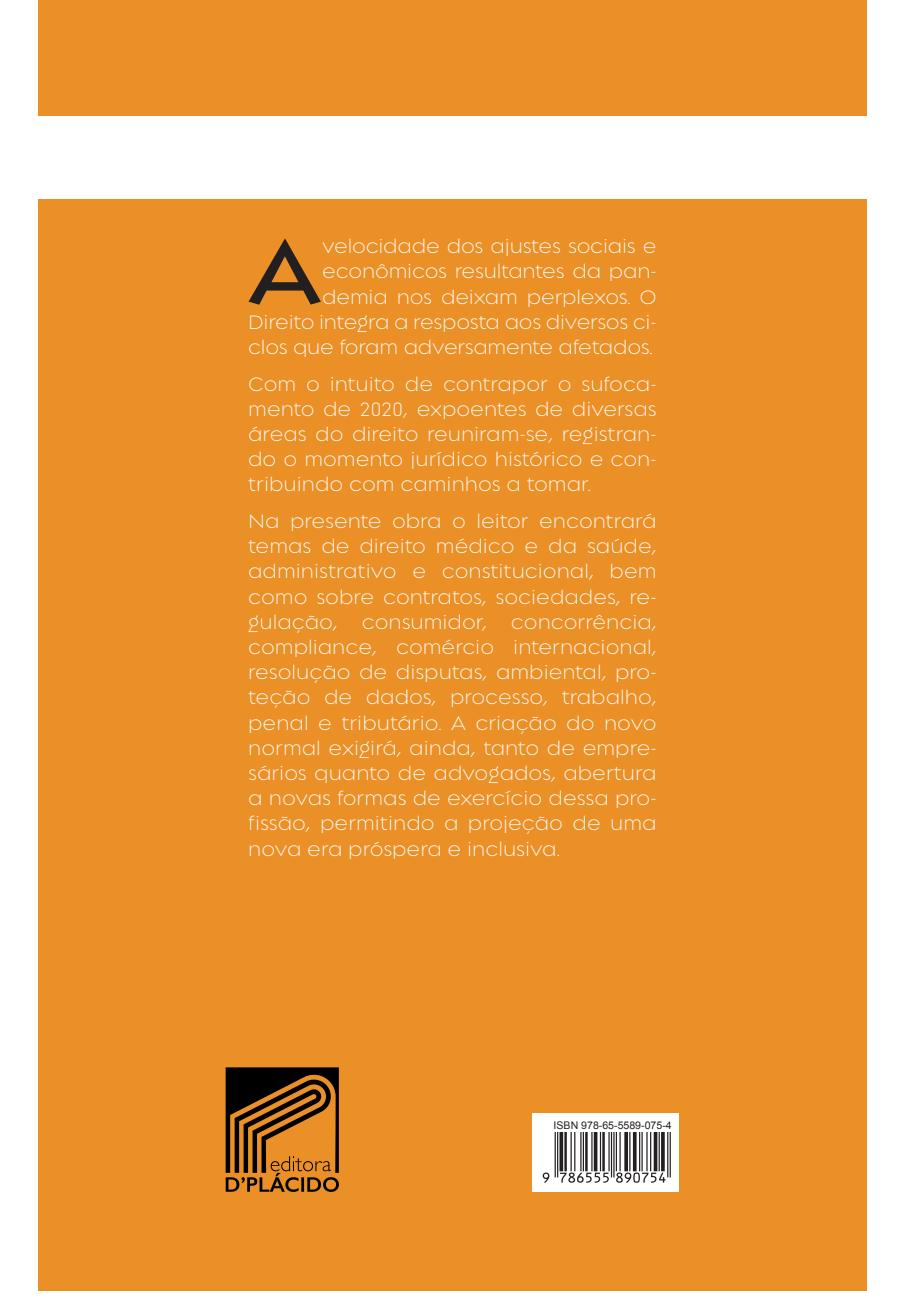
<style>
.page{position:relative;width:903px;height:1307px;background:#fff}
.page>*{position:absolute;margin:0;border:0;box-sizing:border-box;transform-origin:0 0}
.t1{font:600 98.2px "Regulator Nova";color:#231f20}
.t2{font:300 21px/25.2px "Regulator Nova";letter-spacing:.02em;color:#fff;text-align:justify}
.t3{font:10.6px "Arial";color:#231f20}
</style>
<div class="page">
<div style="left:38px;top:0;width:828px;height:1290px;background:#eb9027"></div>
<div style="left:532px;top:1113px;width:147px;height:79px;background:#fff"></div>
<svg style="left:226px;top:1067px;width:113px;height:125px"></svg>
<svg style="left:543px;top:1133px;width:128px;height:50px"></svg>
<div style="left:2px;top:116px;width:901px;height:83px;background:#fff"></div>
<h1 class="t1" style="left:249px;top:215px;width:73px">A</h1>
<p class="t2" style="left:248px;top:234px;width:409px;text-align:right">velocidade dos ajustes sociais e econômicos resultantes da pan-<br>demia nos deixam perplexos. O<br>Direito integra a resposta aos diversos ci&shy;clos que foram adversamente afetados.</p>
<p class="t2" style="left:248px;top:371px;width:409px">Com o intuito de contrapor o sufoca&shy;mento de 2020, expoentes de diversas áreas do direito reuniram-se, registran&shy;do o momento jurídico histórico e con&shy;tribuindo com caminhos a tomar.</p>
<p class="t2" style="left:248px;top:508px;width:409px">Na presente obra o leitor encontrará temas de direito médico e da saúde, administrativo e constitucional, bem como sobre contratos, sociedades, re&shy;gulação, consumidor, concorrência, compliance, comércio internacional, resolução de disputas, ambiental, pro&shy;teção de dados, processo, trabalho, penal e tributário. A criação do novo normal exigirá, ainda, tanto de empre&shy;sários quanto de advogados, abertura a novas formas de exercício dessa pro&shy;fissão, permitindo a projeção de uma nova era próspera e inclusiva.</p>
<p class="t3" style="left:554px;top:1118px;width:120px">ISBN 978-65-5589-075-4</p>
</div>
